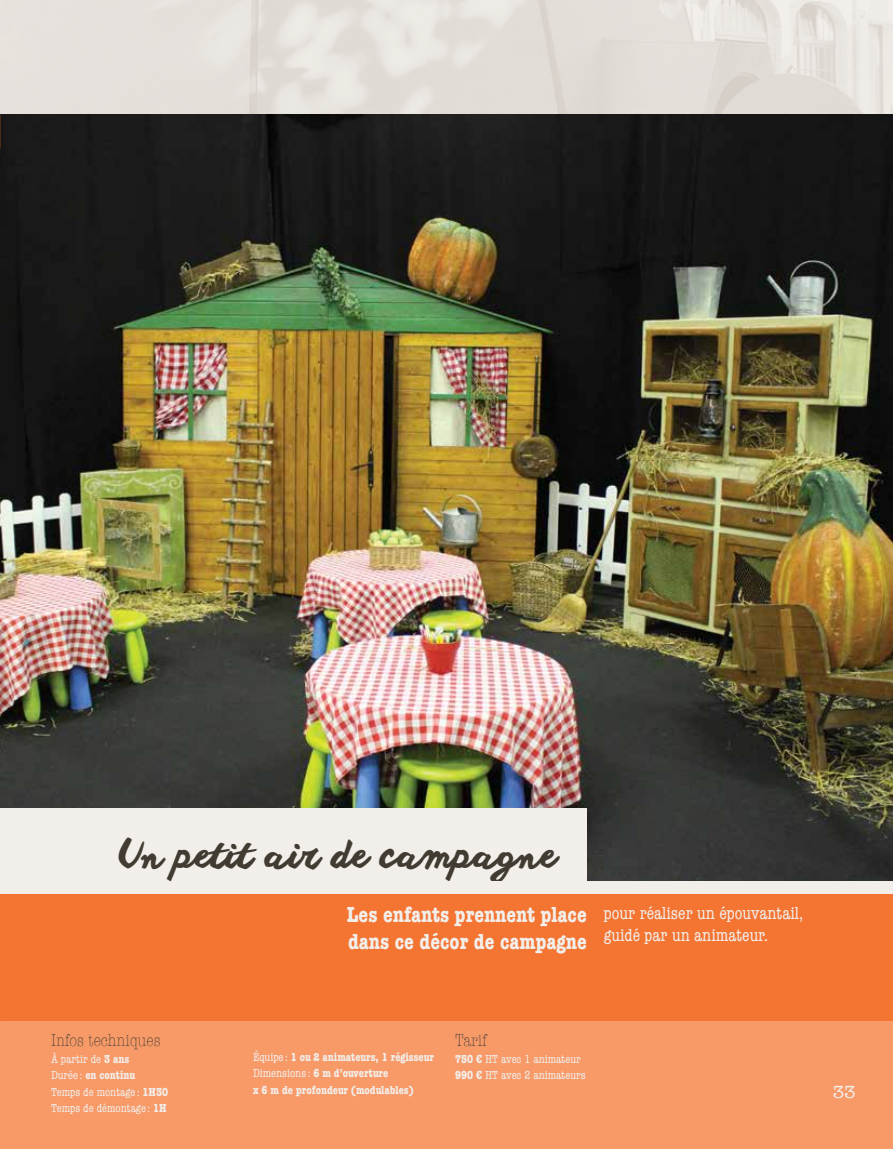
<style>
.page{position:relative;width:893px;height:1149px;background:#fff}
.page>*{position:absolute;margin:0;border:0;box-sizing:border-box;transform-origin:0 0}
.t1{font:37.5px "anothershabby";color:#413b31}
.t2{font:700 condensed 22.5px/27px "American Typewriter";color:#f2eeea}
.t3{font:condensed 18px/22.5px "American Typewriter";color:#f2eeea}
.t4{font:300 condensed 18px "American Typewriter";color:#413b31}
.t5{font:18px "American Typewriter";color:#f2eeea}
.t6{font:condensed 12px/16.5px "American Typewriter";color:#f2eeea}
.t7{font:700 condensed 12px/16.5px "American Typewriter";color:#f2eeea}
.s1{font-weight:700}
.s2{font-weight:400}
</style>
<div class="page">
<img style="left:0;top:0;width:893px;height:115px">
<img style="left:0;top:115px;width:893px;height:765px">
<div style="left:0;top:893px;width:893px;height:127px;background:#f47432"></div>
<div style="left:0;top:808px;width:587px;height:85px;background:#f2eeea"></div>
<div style="left:0;top:1020px;width:893px;height:128px;background:#f79a68"></div>
<div style="left:446px;top:880px;width:447px;height:13px;background:#f2eeea"></div>
<h1 class="t1" style="left:118px;top:833px;width:440px">Un petit air de campagne</h1>
<h2 class="t2" style="left:347px;top:900px;width:241px">Les enfants prennent place dans ce décor de campagne</h2>
<h3 class="t3" style="left:604px;top:900px;width:201px">pour réaliser un épouvantail, guidé par un animateur.</h3>
<h3 class="t4" style="left:51px;top:1027px;width:111px">Infos techniques</h3>
<p class="t6" style="left:51px;top:1049px;width:119px">À partir de <span class="s1">3 ans<br></span>Durée : <span class="s1">en continu<br></span>Temps de montage : <span class="s1">1H30<br></span>Temps de démontage : <span class="s1">1H</span></p>
<p class="t7" style="left:253px;top:1048px;width:182px"><span class="s2">Équipe :</span> 1 ou 2 animateurs, 1 régisseur<br><span class="s2">Dimensions :</span> 6 m d’ouverture<br>x 6 m de profondeur (modulables)</p>
<h3 class="t4" style="left:455px;top:1027px;width:34px">Tarif</h3>
<p class="t6" style="left:455px;top:1049px;width:132px"><span class="s1">750 €</span> HT avec 1 animateur<br><span class="s1">990 €</span> HT avec 2 animateurs</p>
<h3 class="t5" style="left:833px;top:1078px;width:24px">33</h3>
</div>
